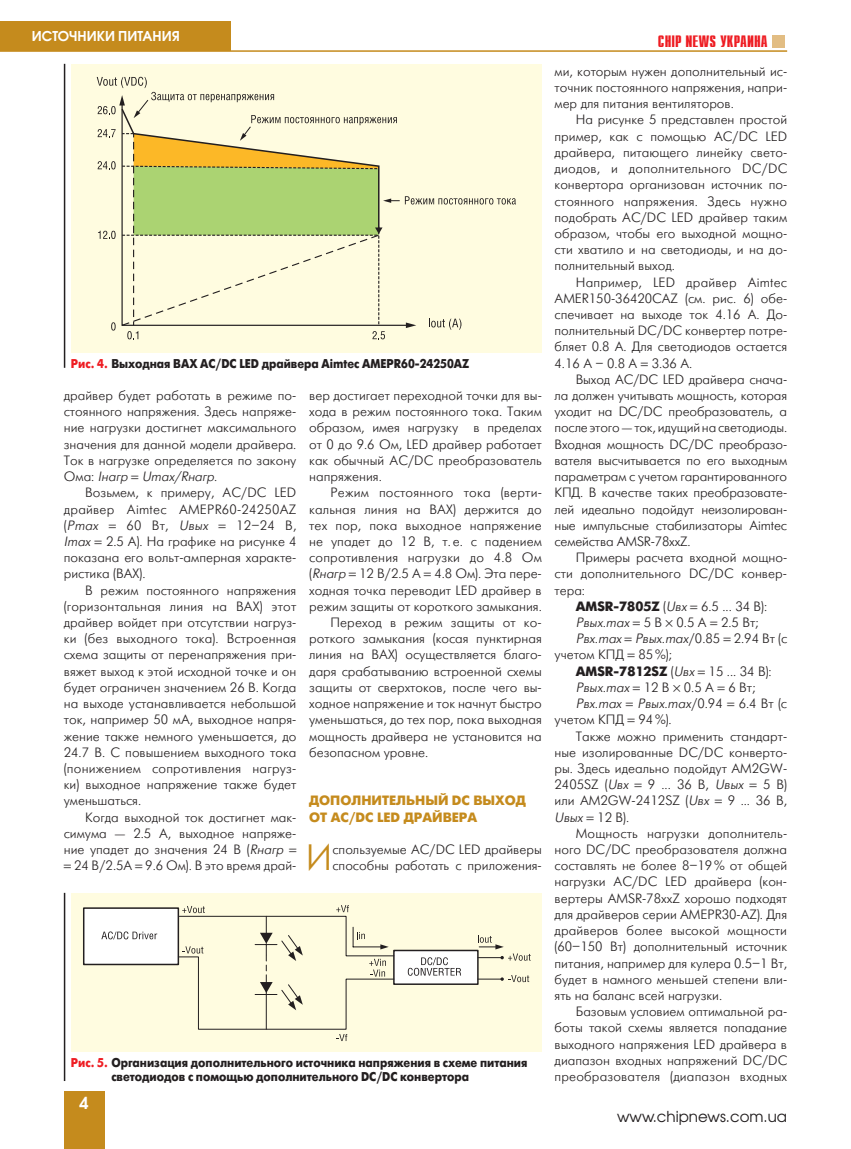
<style>
.page{position:relative;width:851px;height:1149px;background:#fff}
.page>*{position:absolute;margin:0;border:0;box-sizing:border-box;transform-origin:0 0}
.t1{font:36.6px "Futuris Light C";color:#c58b1d}
.t2{font:700 16.5px "Compact C";color:#ee1d23}
.t3{font:600 16.5px "Avant Garde Gothic C";color:#fff}
.t4{font:15px "Avant Garde Gothic C";color:#231f20}
.t5{font:13.5px/16.2px "Futuris Light C";color:#231f20;text-align:justify}
.t6{font:italic 13.5px "Futuris Light C";color:#231f20}
.t7{font:700 13.5px/16.2px "Futuris C";color:#c58b1d}
.t8{font:700 13.5px "Futuris C";color:#231f20}
.t9{font:600 13.5px "Avant Garde Gothic C";color:#fff}
.t10{font:700 12.75px/14.2px "Futuris C";color:#231f20;scale:.9 1}
.s1{color:#ee1d23}
.s2{font-style:italic}
.s3{font-family:"Futuris C";font-weight:700}
.s4{font-style:normal}
.s5{font-family:"Futuris Light C";font-weight:400}
.s6{font-family:"Futuris Light C";font-weight:400;font-style:italic}
</style>
<div class="page">
<div style="left:0;top:21px;width:231px;height:30px;background:#c58b1d"></div>
<div style="left:64px;top:1091px;width:40px;height:57px;background:#c58b1d"></div>
<div style="left:772px;top:35px;width:12px;height:12px;background:#e2bd83"></div>
<hr style="left:0;top:50px;width:787px;height:2px;background:#c58b1d">
<hr style="left:64px;top:64px;width:1px;height:304px;background:#231f20">
<div style="left:71px;top:64px;width:470px;height:288px;background:#fffce0"></div>
<svg style="left:406px;top:322px;width:10px;height:6px"></svg>
<svg style="left:429px;top:318px;width:32px;height:12px"></svg>
<svg style="left:405px;top:196px;width:111px;height:8px"></svg>
<svg style="left:97px;top:77px;width:302px;height:262px"></svg>
<hr style="left:64px;top:892px;width:1px;height:188px;background:#231f20">
<div style="left:71px;top:892px;width:470px;height:159px;background:#fffce0"></div>
<div style="left:83px;top:907px;width:96px;height:57px;background:#fff;border:2px solid #231f20"></div>
<svg style="left:101px;top:931px;width:56px;height:8px"></svg>
<div style="left:393px;top:949px;width:85px;height:35px;background:#fff;border:2px solid #231f20"></div>
<svg style="left:408px;top:957px;width:53px;height:18px"></svg>
<svg style="left:478px;top:974px;width:51px;height:7px"></svg>
<svg style="left:477px;top:935px;width:53px;height:25px"></svg>
<svg style="left:177px;top:905px;width:217px;height:135px"></svg>
<p class="t9" style="left:32px;top:28px;width:149px">Источники питания</p>
<p class="t10" style="left:71px;top:356px;width:444px"><span class="s1">Рис. 4.</span> Выходная ВАХ AC/DC LED драйвера Aimtec AMEPR60-24250AZ</p>
<p class="t5" style="left:64px;top:387px;width:234px">драйвер будет работать в режиме по&shy;стоянного напряжения. Здесь напряже&shy;ние нагрузки достигнет максимального значения для данной модели драйвера.<br>Ток в нагрузке определяется по закону О ма : <span class="s2">Iнагр Umax/Rнагр</span>.</p>
<p class="t5" style="left:64px;top:485px;width:234px;text-indent:21px">Возьмем, к примеру, AC/DC LED драйвер Aimtec AMEPR60-24250AZ ( <span class="s2">Pmax</span></p>
<p class="t5" style="left:64px;top:517px;width:234px;text-indent:172px">12–24 В, <span class="s2">Imax</span> 2.5 А). На графике на рисунке 4 показана его вольт-амперная характе&shy;ристика (ВАХ).</p>
<p class="t5" style="left:64px;top:582px;width:234px;text-indent:21px">В режим постоянного напряжения (горизонтальная линия на ВАХ) этот драйвер войдет при отсутствии нагруз&shy;ки (без выходного тока). Встроенная схема защиты от перенапряжения при&shy;вяжет выход к этой исходной точке и он будет ограничен значением 26 В. Когда на выходе устанавливается небольшой ток, например 50 мА, выходное напря&shy;жение также немного уменьшается, до 24.7 В. С повышением выходного тока (понижением сопротивления нагруз&shy;ки) выходное напряжение также будет уменьшаться.</p>
<p class="t5" style="left:85px;top:809px;width:213px">Когда выходной ток достигнет мак-</p>
<p class="t5" style="left:64px;top:825px;width:234px">симума — 2.5 А, выходное напряже-</p>
<p class="t5" style="left:64px;top:841px;width:223px">ние упадет до значения 24 В (<span class="s2">Rнагр</span></p>
<p class="t5" style="left:74px;top:857px;width:224px">24 В/2.5А 9.6 Ом). В это время драй-</p>
<p class="t5" style="left:126px;top:517px;width:85px">60 Вт, <span class="s2">Uвых</span></p>
<p class="t5" style="left:309px;top:387px;width:234px">вер достигает переходной точки для вы&shy;хода в режим постоянного тока. Таким образом, имея нагрузку в пределах от 0 до 9.6 Ом, LED драйвер работает как обычный AC/DC преобразователь напряжения.</p>
<p class="t5" style="left:330px;top:485px;width:213px">Режим постоянного тока (верти-</p>
<p class="t5" style="left:309px;top:501px;width:234px">кальная линия на ВАХ) держится до</p>
<p class="t5" style="left:309px;top:517px;width:234px">тех пор, пока выходное напряжение</p>
<p class="t5" style="left:309px;top:533px;width:234px">не упадет до 12 В, т. е. с падением</p>
<p class="t5" style="left:309px;top:549px;width:234px">сопротивления нагрузки до 4.8 Ом</p>
<p class="t5" style="left:309px;top:566px;width:234px">(<span class="s2">Rнагр</span> 12 В/2.5 А 4.8 Ом). Эта пере-</p>
<p class="t5" style="left:309px;top:582px;width:234px">ходная точка переводит LED драйвер в</p>
<p class="t5" style="left:309px;top:598px;width:234px">режим защиты от короткого замыкания.</p>
<p class="t5" style="left:330px;top:614px;width:213px">Переход в режим защиты от ко-</p>
<p class="t5" style="left:309px;top:630px;width:234px">роткого замыкания (косая пунктирная</p>
<p class="t5" style="left:309px;top:647px;width:234px">линия на ВАХ) осуществляется благо-</p>
<p class="t5" style="left:309px;top:663px;width:234px">даря срабатыванию встроенной схемы</p>
<p class="t5" style="left:309px;top:679px;width:234px">защиты от сверхтоков, после чего вы-</p>
<p class="t5" style="left:309px;top:695px;width:234px">ходное напряжение и ток начнут быстро</p>
<p class="t5" style="left:309px;top:711px;width:234px">уменьшаться, до тех пор, пока выходная</p>
<p class="t5" style="left:309px;top:728px;width:234px">мощность драйвера не установится на</p>
<p class="t5" style="left:309px;top:744px;width:121px">безопасном уровне.</p>
<p class="t7" style="left:309px;top:792px;width:217px">Дополнительный DC выход от AC/DC LED драйвера</p>
<h1 class="t1" style="left:306px;top:838px;width:28px">И</h1>
<p class="t5" style="left:332px;top:841px;width:211px">спользуемые AC/DC LED драйверы способны работать с приложения-</p>
<p class="t10" style="left:111px;top:1055px;width:464px;text-indent:-40px"><span class="s1">Рис. 5.</span> Организация дополнительного источника напряжения в схеме питания светодиодов с помощью дополнительного DC/DC конвертора</p>
<p class="t3" style="left:79px;top:1092px;width:11px">4</p>
<p class="t2" style="left:658px;top:33px;width:111px">CHIP NEWS УКРАИНА</p>
<p class="t5" style="left:554px;top:63px;width:234px">ми, которым нужен дополнительный ис&shy;точник постоянного напряжения, напри&shy;мер для питания вентиляторов.</p>
<p class="t5" style="left:554px;top:112px;width:234px;text-indent:21px">На рисунке 5 представлен простой пример, как с помощью AC/DC LED драйвера, питающего линейку свето&shy;диодов, и дополнительного DC/DC конвертора организован источник по&shy;стоянного напряжения. Здесь нужно подобрать AC/DC LED драйвер таким образом, чтобы его выходной мощно&shy;сти хватило и на светодиоды, и на до&shy;полнительный выход.</p>
<p class="t5" style="left:554px;top:274px;width:234px;text-indent:21px">Например, LED драйвер Aimtec AMER150-36420CAZ (см. рис. 6) обе&shy;спечивает на выходе ток 4.16 А. До&shy;полнительный DC/DC конвертер потре&shy;бляет 0.8 A. Для светодиодов остается 4.16 А – 0.8 А 3.36 А.</p>
<p class="t5" style="left:554px;top:371px;width:234px;text-indent:21px">Выход AC/DC LED драйвера снача&shy;ла должен учитывать мощность, которая уходит на DC/DC преобразователь, а после этого — ток, идущий на светодиоды.<br>Входная мощность DC/DC преобразо&shy;вателя высчитывается по его выходным параметрам с учетом гарантированного КПД. В качестве таких преобразовате&shy;лей идеально подойдут неизолирован&shy;ные импульсные стабилизаторы Aimtec семейства AMSR-78xxZ.</p>
<p class="t5" style="left:554px;top:549px;width:234px;text-indent:21px">Примеры расчета входной мощно&shy;сти дополнительного DC/DC конвер&shy;тера:</p>
<p class="t5" style="left:575px;top:598px;width:193px"><span class="s3">AMSR-7805Z</span> (<span class="s2">Uвх</span> 6.5 ... 34 В):</p>
<p class="t5" style="left:575px;top:614px;width:184px"><span class="s2">Pвых.max</span> 5 В 0.5 А 2.5 Вт;</p>
<p class="t6" style="left:575px;top:631px;width:213px">Pвх.max Pвых.max<span class="s4">/0 . 8 5 2 . 94 Вт (с</span></p>
<p class="t5" style="left:554px;top:647px;width:119px">учетом КПД 85%);</p>
<p class="t8" style="left:575px;top:663px;width:197px">AMSR-7812SZ <span class="s5">(</span><span class="s6">Uвх</span> <span class="s5">15 ... 34 В):</span></p>
<p class="t5" style="left:575px;top:679px;width:181px"><span class="s2">Pвых.max</span> 12 В 0.5 А 6 Вт;</p>
<p class="t6" style="left:575px;top:696px;width:213px">Pвх.max Pвых.max<span class="s4">/0 . 94 6 . 4 Вт (с</span></p>
<p class="t5" style="left:554px;top:711px;width:119px">учетом КПД 94%).</p>
<p class="t5" style="left:575px;top:728px;width:213px">Также можно применить стандарт-</p>
<p class="t5" style="left:554px;top:744px;width:234px">ные изолированные DC/DC конверто-</p>
<p class="t5" style="left:554px;top:760px;width:234px">ры. Здесь идеально подойдут AM2GW-</p>
<p class="t5" style="left:554px;top:776px;width:78px">2405SZ (<span class="s2">Uвх</span></p>
<p class="t5" style="left:648px;top:776px;width:99px">9 ... 36 В, <span class="s2">Uвых</span></p>
<p class="t5" style="left:554px;top:776px;width:234px;text-indent:208px">5 В) или AM2GW-2412SZ (<span class="s2">Uвх</span> 9 ... 36 В, <span class="s2">Uвых</span> 12 В).</p>
<p class="t5" style="left:554px;top:825px;width:234px;text-indent:21px">Мощность нагрузки дополнитель&shy;ного DC/DC преобразователя должна составлять не более 8–19% от общей нагрузки AC/DC LED драйвера (кон&shy;вертеры AMSR-78xxZ хорошо подходят для драйверов серии AMEPR30-AZ). Для драйверов более высокой мощности (60–150 Вт) дополнительный источник питания, например для кулера 0.5–1 Вт, будет в намного меньшей степени вли&shy;ять на баланс всей нагрузки.</p>
<p class="t5" style="left:554px;top:1003px;width:234px;text-indent:21px">Базовым условием оптимальной ра&shy;боты такой схемы является попадание выходного напряжения LED драйвера в диапазон входных напряжений DC/DC преобразователя (диапазон входных</p>
<p class="t4" style="left:617px;top:1106px;width:171px">www.chipnews.com.ua</p>
</div>
